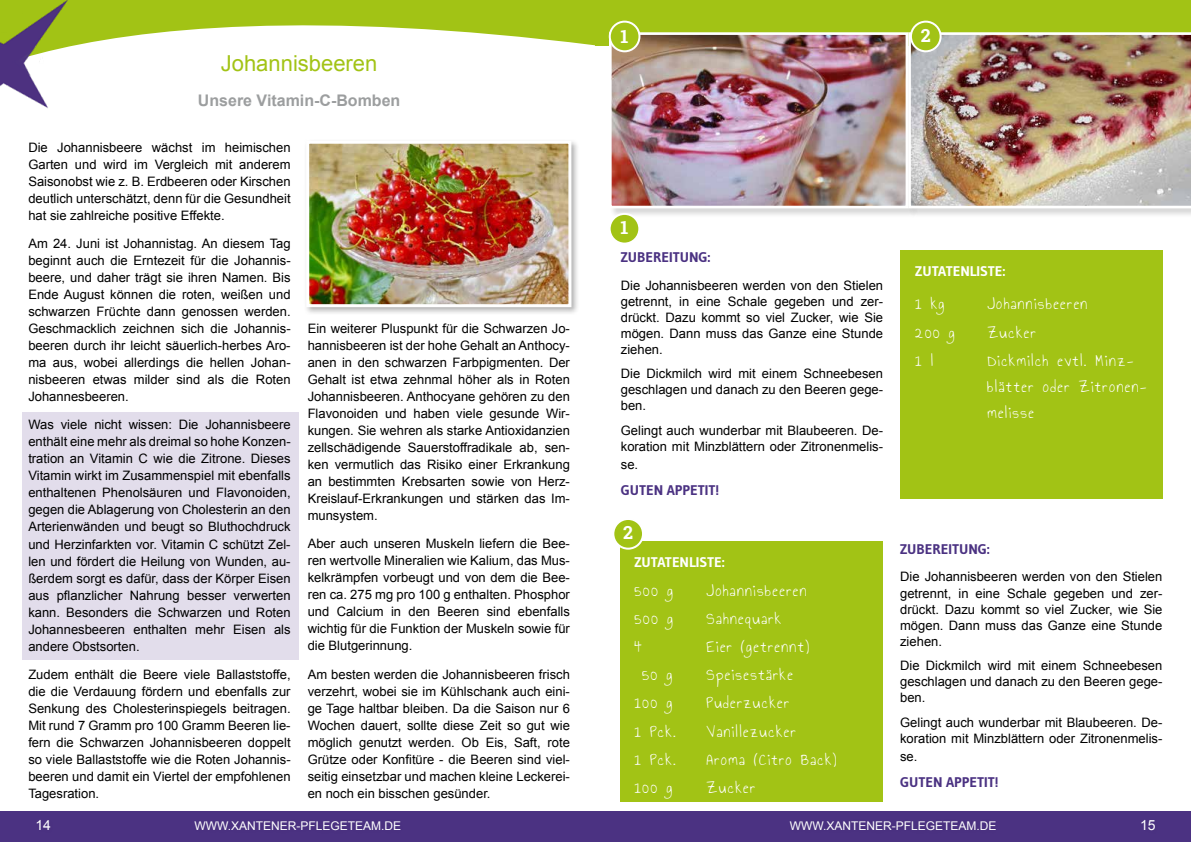
<style>
.page{position:relative;width:1191px;height:842px;background:#fff}
.page>*{position:absolute;margin:0;border:0;box-sizing:border-box;transform-origin:0 0}
.t1{font:22px "Arial";color:#a2c315}
.t2{font:700 18px "Roboto Slab";color:#fff}
.t3{font:17px/26px "Annie Use Your Telescope";letter-spacing:.08em;color:#fff}
.t4{font:700 16px "Arial";color:#9c9e9f}
.t5{font:700 14px "Gudea";color:#4b3282}
.t6{font:700 14px "Gudea";color:#fff}
.t7{font:14px "Arial";color:#fff}
.t8{font:13px/17px "Arial";color:#000;text-align:justify}
.t9{font:12px "Arial";color:#fff}
</style>
<div class="page">
<div style="left:0;top:811px;width:1191px;height:31px;background:#4b3282"></div>
<svg style="left:67px;top:0;width:528px;height:47px;fill:#a2c315"></svg>
<img style="left:0;top:0;width:67px;height:109px">
<div style="left:23px;top:412px;width:276px;height:247px;background:#e2ddeb"></div>
<div style="left:595px;top:0;width:596px;height:45px;background:#a2c315"></div>
<div style="left:303px;top:138px;width:277px;height:178px;background:#000;opacity:.3"></div>
<img style="left:310px;top:145px;width:257px;height:158px">
<div style="left:306px;top:141px;width:265px;height:166px;border:3px solid #fff"></div>
<div style="left:900px;top:250px;width:262px;height:249px;background:#a2c315"></div>
<div style="left:609px;top:33px;width:309px;height:185px;background:#000;opacity:.15"></div>
<img style="left:613px;top:36px;width:291px;height:168px">
<div style="left:609px;top:32px;width:299px;height:176px;border:3px solid #fff"></div>
<div style="left:908px;top:33px;width:283px;height:185px;background:#000;opacity:.15"></div>
<img style="left:908px;top:32px;width:283px;height:176px">
<div style="left:610px;top:22px;width:29px;height:29px;background:#a2c315;border-radius:50%"></div>
<div style="left:609px;top:21px;width:31px;height:31px;border:2px solid #fff;border-radius:50%"></div>
<div style="left:911px;top:22px;width:29px;height:29px;background:#a2c315;border-radius:50%"></div>
<div style="left:910px;top:21px;width:31px;height:31px;border:2px solid #fff;border-radius:50%"></div>
<div style="left:621px;top:541px;width:262px;height:260px;background:#a2c315"></div>
<div style="left:609px;top:214px;width:30px;height:30px;background:#a2c315;border-radius:50%"></div>
<div style="left:608px;top:213px;width:32px;height:32px;border:2px solid #fff;border-radius:50%"></div>
<div style="left:613px;top:519px;width:30px;height:30px;background:#a2c315;border-radius:50%"></div>
<div style="left:612px;top:518px;width:32px;height:32px;border:2px solid #fff;border-radius:50%"></div>
<h1 class="t1" style="left:221px;top:49px;width:158px">Johannisbeeren</h1>
<p class="t4" style="left:198px;top:90px;width:204px">Unsere Vitamin-C-Bomben</p>
<p class="t8" style="left:28px;top:139px;width:264px">Die Johannisbeere wächst im heimischen Garten und wird im Vergleich mit anderem Saisonobst wie z. B. Erdbeeren oder Kirschen deutlich unterschätzt, denn für die Gesundheit hat sie zahlreiche positive Effekte.</p>
<p class="t8" style="left:28px;top:235px;width:264px">Am 24. Juni ist Johannistag. An diesem Tag beginnt auch die Erntezeit für die Johannis&shy;beere, und daher trägt sie ihren Namen. Bis Ende August können die roten, weißen und schwarzen Früchte dann genossen werden.<br>Geschmacklich zeichnen sich die Johannis&shy;beeren durch ihr leicht säuerlich-herbes Aro&shy;ma aus, wobei allerdings die hellen Johan&shy;nisbeeren etwas milder sind als die Roten Johannesbeeren.</p>
<p class="t8" style="left:28px;top:416px;width:264px">Was viele nicht wissen: Die Johannisbeere enthält eine mehr als dreimal so hohe Konzen&shy;tration an Vitamin C wie die Zitrone. Dieses Vitamin wirkt im Zusammenspiel mit ebenfalls enthaltenen Phenolsäuren und Flavonoiden, gegen die Ablagerung von Cholesterin an den Arterienwänden und beugt so Bluthochdruck und Herzinfarkten vor. Vitamin C schützt Zel&shy;len und fördert die Heilung von Wunden, au&shy;ßerdem sorgt es dafür, dass der Körper Eisen aus pflanzlicher Nahrung besser verwerten kann. Besonders die Schwarzen und Roten Johannesbeeren enthalten mehr Eisen als andere Obstsorten.</p>
<p class="t8" style="left:28px;top:666px;width:264px">Zudem enthält die Beere viele Ballaststoffe, die die Verdauung fördern und ebenfalls zur Senkung des Cholesterinspiegels beitragen.<br>Mit rund 7 Gramm pro 100 Gramm Beeren lie&shy;fern die Schwarzen Johannisbeeren doppelt so viele Ballaststoffe wie die Roten Johannis&shy;beeren und damit ein Viertel der empfohlenen Tagesration.</p>
<p class="t8" style="left:308px;top:320px;width:264px">Ein weiterer Pluspunkt für die Schwarzen Jo&shy;hannisbeeren ist der hohe Gehalt an Anthocy&shy;anen in den schwarzen Farbpigmenten. Der Gehalt ist etwa zehnmal höher als in Roten Johannisbeeren. Anthocyane gehören zu den Flavonoiden und haben viele gesunde Wir&shy;kungen. Sie wehren als starke Antioxidanzien zellschädigende Sauerstoffradikale ab, sen&shy;ken vermutlich das Risiko einer Erkrankung an bestimmten Krebsarten sowie von Herz-Kreislauf-Erkrankungen und stärken das Im&shy;munsystem.</p>
<p class="t8" style="left:308px;top:535px;width:264px">Aber auch unseren Muskeln liefern die Bee&shy;ren wertvolle Mineralien wie Kalium, das Mus&shy;kelkrämpfen vorbeugt und von dem die Bee&shy;ren ca. 275 mg pro 100 g enthalten. Phosphor und Calcium in den Beeren sind ebenfalls wichtig für die Funktion der Muskeln sowie für die Blutgerinnung.</p>
<p class="t8" style="left:308px;top:666px;width:264px">Am besten werden die Johannisbeeren frisch verzehrt, wobei sie im Kühlschank auch eini&shy;ge Tage haltbar bleiben. Da die Saison nur 6<br>Wochen dauert, sollte diese Zeit so gut wie möglich genutzt werden. Ob Eis, Saft, rote Grütze oder Konfitüre - die Beeren sind viel&shy;seitig einsetzbar und machen kleine Leckerei&shy;en noch ein bisschen gesünder.</p>
<h2 class="t2" style="left:620px;top:24px;width:9px">1</h2>
<h2 class="t2" style="left:920px;top:23px;width:11px">2</h2>
<h2 class="t2" style="left:620px;top:216px;width:9px">1</h2>
<p class="t5" style="left:621px;top:249px;width:91px">ZUBEREITUNG:</p>
<p class="t8" style="left:621px;top:277px;width:264px;line-height:16px">Die Johannisbeeren werden von den Stielen getrennt, in eine Schale gegeben und zer&shy;drückt. Dazu kommt so viel Zucker, wie Sie mögen. Dann muss das Ganze eine Stunde ziehen.</p>
<p class="t8" style="left:621px;top:366px;width:264px;line-height:16px">Die Dickmilch wird mit einem Schneebesen geschlagen und danach zu den Beeren gege&shy;ben.</p>
<p class="t8" style="left:621px;top:422px;width:264px;line-height:16px">Gelingt auch wunderbar mit Blaubeeren. De&shy;koration mit Minzblättern oder Zitronenmelis-</p>
<p class="t8" style="left:621px;top:456px;width:19px">se.</p>
<p class="t5" style="left:621px;top:482px;width:100px">GUTEN APPETIT!</p>
<h2 class="t2" style="left:623px;top:521px;width:11px">2</h2>
<p class="t6" style="left:634px;top:553px;width:92px">ZUTATENLISTE:</p>
<h3 class="t3" style="left:634px;top:578px;width:40px">500 g</h3>
<h3 class="t3" style="left:706px;top:578px;width:102px">Johannisbeeren</h3>
<h3 class="t3" style="left:634px;top:606px;width:40px">500 g</h3>
<h3 class="t3" style="left:706px;top:606px;width:76px">Sahnequark</h3>
<h3 class="t3" style="left:634px;top:634px;width:9px">4</h3>
<h3 class="t3" style="left:706px;top:634px;width:104px">Eier (getrennt)</h3>
<h3 class="t3" style="left:642px;top:662px;width:32px">50 g</h3>
<h3 class="t3" style="left:706px;top:662px;width:88px">Speisestärke</h3>
<h3 class="t3" style="left:634px;top:690px;width:39px">100 g</h3>
<h3 class="t3" style="left:706px;top:690px;width:84px">Puderzucker</h3>
<h3 class="t3" style="left:634px;top:718px;width:43px">1 Pck.</h3>
<h3 class="t3" style="left:706px;top:718px;width:91px">Vanillezucker</h3>
<h3 class="t3" style="left:634px;top:746px;width:43px">1 Pck.</h3>
<h3 class="t3" style="left:706px;top:746px;width:132px">Aroma (Citro Back)</h3>
<h3 class="t3" style="left:634px;top:774px;width:39px">100 g</h3>
<h3 class="t3" style="left:706px;top:774px;width:50px">Zucker</h3>
<p class="t6" style="left:915px;top:262px;width:92px">ZUTATENLISTE:</p>
<h3 class="t3" style="left:915px;top:291px;width:31px">1 kg</h3>
<h3 class="t3" style="left:987px;top:291px;width:102px">Johannisbeeren</h3>
<h3 class="t3" style="left:915px;top:319px;width:41px">200 g</h3>
<h3 class="t3" style="left:987px;top:319px;width:50px">Zucker</h3>
<h3 class="t3" style="left:915px;top:347px;width:19px">1 l</h3>
<h3 class="t3" style="left:987px;top:347px;width:161px">Dickmilch evtl. Minz&shy;blätter oder Zitronen&shy;melisse</h3>
<p class="t5" style="left:900px;top:540px;width:91px">ZUBEREITUNG:</p>
<p class="t8" style="left:900px;top:569px;width:264px;line-height:16px">Die Johannisbeeren werden von den Stielen getrennt, in eine Schale gegeben und zer&shy;drückt. Dazu kommt so viel Zucker, wie Sie mögen. Dann muss das Ganze eine Stunde ziehen.</p>
<p class="t8" style="left:900px;top:658px;width:264px;line-height:16px">Die Dickmilch wird mit einem Schneebesen geschlagen und danach zu den Beeren gege&shy;ben.</p>
<p class="t8" style="left:900px;top:714px;width:264px;line-height:16px">Gelingt auch wunderbar mit Blaubeeren. De&shy;koration mit Minzblättern oder Zitronenmelis-</p>
<p class="t8" style="left:900px;top:748px;width:19px">se.</p>
<p class="t5" style="left:900px;top:773px;width:100px">GUTEN APPETIT!</p>
<p class="t7" style="left:35px;top:816px;width:17px">14</p>
<p class="t9" style="left:194px;top:818px;width:208px">WWW.XANTENER-PFLEGETEAM.DE</p>
<p class="t9" style="left:790px;top:818px;width:208px">WWW.XANTENER-PFLEGETEAM.DE</p>
<p class="t7" style="left:1140px;top:816px;width:17px">15</p>
</div>
